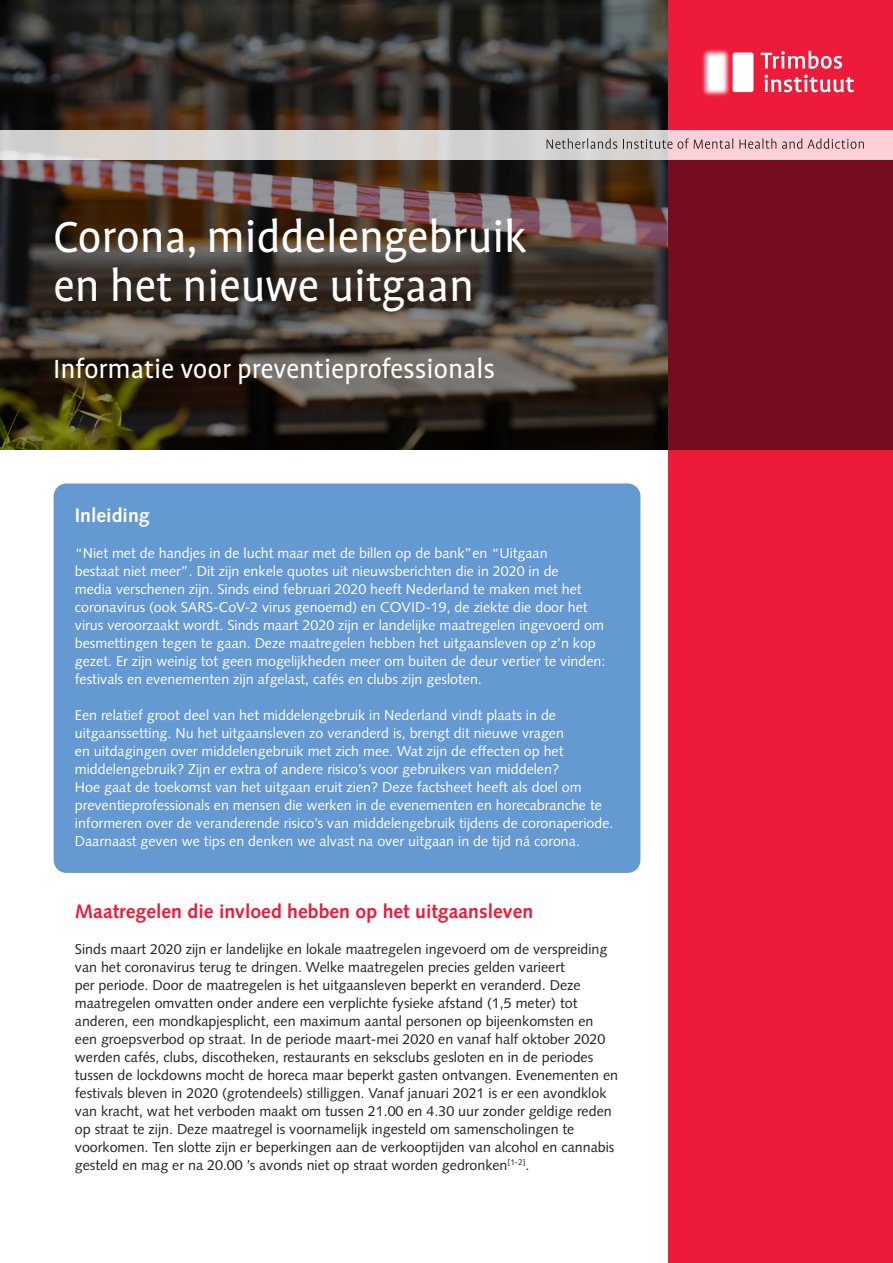
<style>
.page{position:relative;width:893px;height:1263px;background:#fff}
.page>*{position:absolute;margin:0;border:0;box-sizing:border-box;transform-origin:0 0}
._00-Kop{font:49.5px/49.5px "Profile OT";letter-spacing:-.005em;color:#fff}
._00-Kop-2{font:30px "Profile OT";letter-spacing:-.005em;color:#fff}
._02-Subkop_rood_bold{font:700 19.5px "Syntax LT Std";color:#ed1a3a}
._02-Subkop_rood_bold-2{font:700 19.5px "Syntax LT Std";color:#fff}
._03-brood{font:14.25px/18px "Syntax LT Std";color:#fff}
._03-brood-2{font:14.25px/18px "Syntax LT Std";color:#231f20}
</style>
<div class="page">
<div style="left:668px;top:0;width:225px;height:1263px;background:#ed1a3a"></div>
<div style="left:668px;top:159px;width:225px;height:291px;background:#760d1e"></div>
<svg style="left:764px;top:51px;width:78px;height:18px"></svg>
<svg style="left:764px;top:75px;width:90px;height:17px"></svg>
<img style="left:702px;top:49px;width:62px;height:47px">
<div style="left:54px;top:483px;width:586px;height:390px;background:#6599d1;border-radius:13px"></div>
<svg style="left:0;top:0;width:668px;height:450px;background:#3f362e"></svg>
<svg style="left:0;top:130px;width:893px;height:29px;background:#ddd2d2"></svg>
<svg style="left:547px;top:138px;width:70px;height:11px"></svg>
<svg style="left:623px;top:139px;width:49px;height:10px"></svg>
<svg style="left:678px;top:138px;width:55px;height:11px"></svg>
<svg style="left:739px;top:138px;width:37px;height:11px"></svg>
<svg style="left:782px;top:138px;width:82px;height:11px"></svg>
<p class="_00-Kop" style="left:53px;top:214px;width:475px">Corona, middelengebruik en het nieuwe uitgaan</p>
<p class="_00-Kop-2" style="left:53px;top:353px;width:443px">Informatie voor preventieprofessionals</p>
<p class="_02-Subkop_rood_bold-2" style="left:75px;top:504px;width:76px">Inleiding</p>
<p class="_03-brood" style="left:75px;top:544px;width:532px">“Niet met de handjes in de lucht maar met de billen op de bank”en “Uitgaan<br>bestaat niet meer”. Dit zijn enkele quotes uit nieuwsberichten die in 2020 in de<br>media verschenen zijn. Sinds eind februari 2020 heeft Nederland te maken met het coronavirus (ook SARS-CoV-2 virus genoemd) en COVID-19, de ziekte die door het virus veroorzaakt wordt. Sinds maart 2020 zijn er landelijke maatregelen ingevoerd om besmettingen tegen te gaan. Deze maatregelen hebben het uitgaansleven op z’n kop gezet. Er zijn weinig tot geen mogelijkheden meer om buiten de deur vertier te vinden: festivals en evenementen zijn afgelast, cafés en clubs zijn gesloten.</p>
<p class="_03-brood" style="left:75px;top:706px;width:540px">Een relatief groot deel van het middelengebruik in Nederland vindt plaats in de uitgaanssetting. Nu het uitgaansleven zo veranderd is, brengt dit nieuwe vragen<br>en uitdagingen over middelengebruik met zich mee. Wat zijn de effecten op het middelengebruik? Zijn er extra of andere risico’s voor gebruikers van middelen?<br>Hoe gaat de toekomst van het uitgaan eruit zien? Deze factsheet heeft als doel om preventieprofessionals en mensen die werken in de evenementen en horecabranche te informeren over de veranderende risico’s van middelengebruik tijdens de coronaperiode.<br>Daarnaast geven we tips en denken we alvast na over uitgaan in de tijd ná corona.</p>
<p class="_02-Subkop_rood_bold" style="left:75px;top:900px;width:460px">Maatregelen die invloed hebben op het uitgaansleven</p>
<p class="_03-brood-2" style="left:75px;top:940px;width:545px">Sinds maart 2020 zijn er landelijke en lokale maatregelen ingevoerd om de verspreiding van het coronavirus terug te dringen. Welke maatregelen precies gelden varieert<br>per periode. Door de maatregelen is het uitgaansleven beperkt en veranderd. Deze maatregelen omvatten onder andere een verplichte fysieke afstand (1,5 meter) tot anderen, een mondkapjesplicht, een maximum aantal personen op bijeenkomsten en een groepsverbod op straat. In de periode maart-mei 2020 en vanaf half oktober 2020 werden cafés, clubs, discotheken, restaurants en seksclubs gesloten en in de periodes tussen de lockdowns mocht de horeca maar beperkt gasten ontvangen. Evenementen en festivals bleven in 2020 (grotendeels) stilliggen. Vanaf januari 2021 is er een avondklok van kracht, wat het verboden maakt om tussen 21.00 en 4.30 uur zonder geldige reden op straat te zijn. Deze maatregel is voornamelijk ingesteld om samenscholingen te voorkomen. Ten slotte zijn er beperkingen aan de verkooptijden van alcohol en cannabis gesteld en mag er na 20.00 ’s avonds niet op straat worden gedronken<sup>[1-2]</sup>.</p>
</div>
